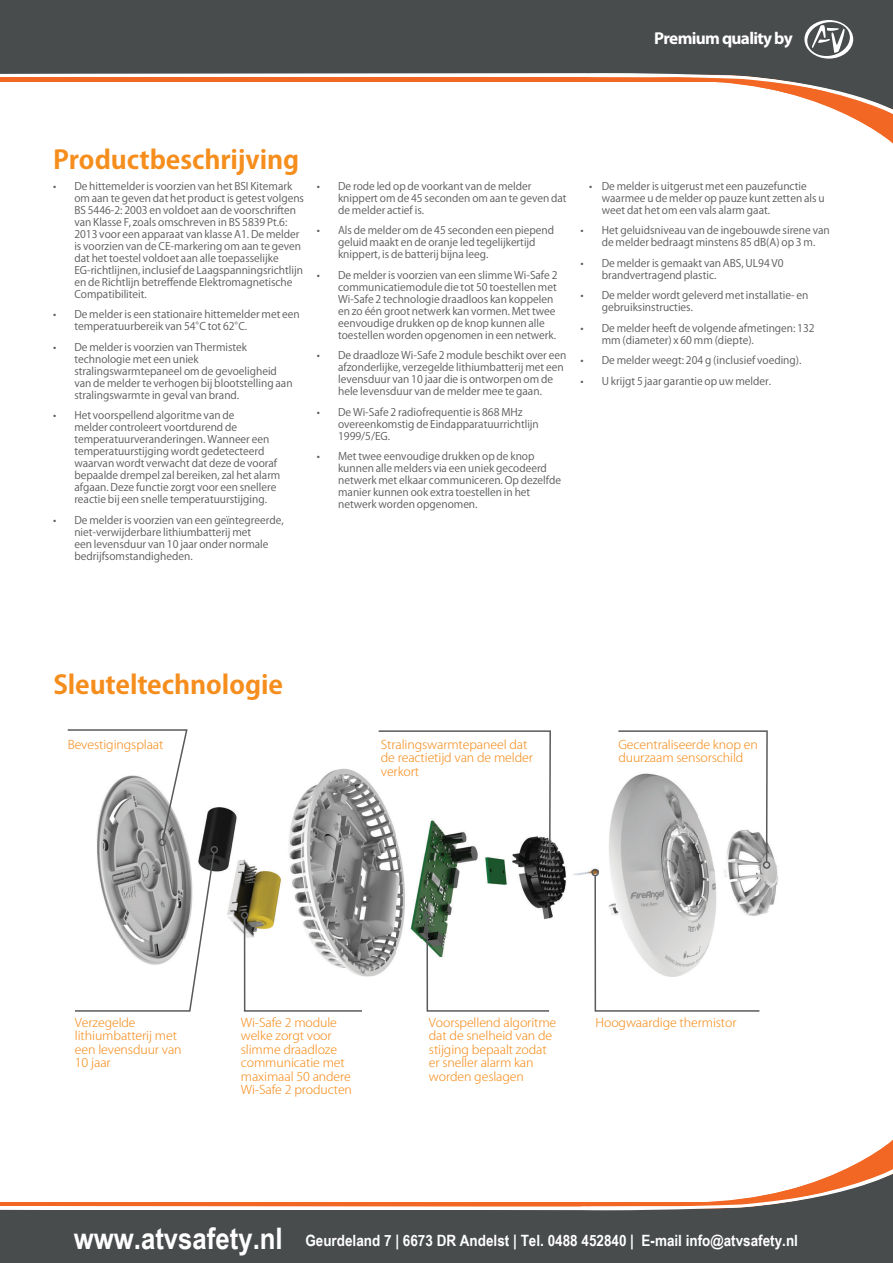
<style>
.page{position:relative;width:893px;height:1263px;background:#fff}
.page>*{position:absolute;margin:0;border:0;box-sizing:border-box;transform-origin:0 0}
.t1{font:700 25.5px "Koz Go Pro";letter-spacing:-.005em;color:#f68e1e;scale:1.04 1}
.t2{font:700 17.25px "Myriad Pro";letter-spacing:-.04em;color:#fff}
.t3{font:700 15.6px "Arial Narrow";color:#fff;scale:1.06 1}
.t4{font:300 12px/13.5px "Koz Go Pro";letter-spacing:-.01em;color:#f68e1e;scale:1.04 1}
.t5{font:10.5px/12px "Koz Go Pro";color:#58595b}
.s1{font-size:29.7px}
</style>
<div class="page">
<div style="left:0;top:1208px;width:893px;height:55px;background:#494c4d"></div>
<svg style="left:0;top:1139px;width:893px;height:72px"></svg>
<div style="left:0;top:0;width:893px;height:75px;background:#494c4d"></div>
<svg style="left:0;top:20px;width:893px;height:124px"></svg>
<img style="left:97px;top:768px;width:681px;height:209px">
<svg style="left:617px;top:730px;width:151px;height:133px"></svg>
<div style="left:763px;top:861px;width:7px;height:8px;border:2px solid #58595b;border-radius:50%"></div>
<svg style="left:377px;top:730px;width:175px;height:130px"></svg>
<div style="left:546px;top:858px;width:7px;height:8px;border:2px solid #58595b;border-radius:50%"></div>
<svg style="left:67px;top:729px;width:122px;height:112px"></svg>
<div style="left:158px;top:839px;width:8px;height:7px;border:2px solid #58595b;border-radius:50%"></div>
<svg style="left:75px;top:851px;width:141px;height:161px"></svg>
<div style="left:211px;top:846px;width:7px;height:7px;border:2px solid #58595b;border-radius:50%"></div>
<svg style="left:594px;top:874px;width:167px;height:138px"></svg>
<div style="left:591px;top:869px;width:8px;height:7px;border:2px solid #58595b;border-radius:50%"></div>
<svg style="left:243px;top:917px;width:120px;height:95px"></svg>
<div style="left:241px;top:911px;width:7px;height:8px;border:2px solid #58595b;border-radius:50%"></div>
<svg style="left:426px;top:917px;width:125px;height:95px"></svg>
<div style="left:423px;top:911px;width:8px;height:8px;border:2px solid #58595b;border-radius:50%"></div>
<h2 class="t2" style="left:654px;top:27px;width:140px">Premium quality by</h2>
<h1 class="t1" style="left:53px;top:143px;width:238px">Productbeschrijving</h1>
<p class="t5" style="left:74px;top:180px;width:231px;text-indent:-21px">• De hittemelder is voorzien van het BSI Kitemark om aan te geven dat het product is getest volgens BS 5446-2: 2003 en voldoet aan de voorschriften van Klasse F, zoals omschreven in BS 5839 Pt.6:<br>2013 voor een apparaat van klasse A1. De melder is voorzien van de CE-markering om aan te geven dat het toestel voldoet aan alle toepasselijke EG-richtlijnen, inclusief de Laagspanningsrichtlijn en de Richtlijn betreffende Elektromagnetische Compatibiliteit.</p>
<p class="t5" style="left:74px;top:309px;width:227px;text-indent:-21px">• De melder is een stationaire hittemelder met een temperatuurbereik van 54°C tot 62°C.</p>
<p class="t5" style="left:74px;top:341px;width:220px;text-indent:-21px">• De melder is voorzien van Thermistek technologie met een uniek stralingswarmtepaneel om de gevoeligheid van de melder te verhogen bij blootstelling aan stralingswarmte in geval van brand.</p>
<p class="t5" style="left:74px;top:410px;width:208px;text-indent:-21px">• Het voorspellend algoritme van de<br>melder controleert voortdurend de temperatuurveranderingen. Wanneer een temperatuurstijging wordt gedetecteerd waarvan wordt verwacht dat deze de vooraf bepaalde drempel zal bereiken, zal het alarm afgaan. Deze functie zorgt voor een snellere reactie bij een snelle temperatuurstijging.</p>
<p class="t5" style="left:74px;top:514px;width:211px;text-indent:-21px">• De melder is voorzien van een geïntegreerde, niet-verwijderbare lithiumbatterij met<br>een levensduur van 10 jaar onder normale bedrijfsomstandigheden.</p>
<p class="t5" style="left:338px;top:180px;width:230px;text-indent:-21px">• De rode led op de voorkant van de melder knippert om de 45 seconden om aan te geven dat de melder actief is.</p>
<p class="t5" style="left:338px;top:225px;width:218px;text-indent:-21px">• Als de melder om de 45 seconden een piepend geluid maakt en de oranje led tegelijkertijd knippert, is de batterij bijna leeg.</p>
<p class="t5" style="left:338px;top:269px;width:221px;text-indent:-21px">• De melder is voorzien van een slimme Wi-Safe 2 communicatiemodule die tot 50 toestellen met Wi-Safe 2 technologie draadloos kan koppelen en zo één groot netwerk kan vormen. Met twee eenvoudige drukken op de knop kunnen alle toestellen worden opgenomen in een netwerk.</p>
<p class="t5" style="left:338px;top:350px;width:230px;text-indent:-21px">• De draadloze Wi-Safe 2 module beschikt over een afzonderlijke, verzegelde lithiumbatterij met een levensduur van 10 jaar die is ontworpen om de hele levensduur van de melder mee te gaan.</p>
<p class="t5" style="left:338px;top:406px;width:202px;text-indent:-21px">• De Wi-Safe 2 radiofrequentie is 868 MHz overeenkomstig de Eindapparatuurrichtlijn<br>1999/5/EG.</p>
<p class="t5" style="left:338px;top:451px;width:224px;text-indent:-21px">• Met twee eenvoudige drukken op de knop kunnen alle melders via een uniek gecodeerd netwerk met elkaar communiceren. Op dezelfde manier kunnen ook extra toestellen in het netwerk worden opgenomen.</p>
<p class="t5" style="left:602px;top:180px;width:224px;text-indent:-13px">• De melder is uitgerust met een pauzefunctie waarmee u de melder op pauze kunt zetten als u weet dat het om een vals alarm gaat.</p>
<p class="t5" style="left:602px;top:225px;width:229px;text-indent:-21px">• Het geluidsniveau van de ingebouwde sirene van de melder bedraagt minstens 85 dB(A) op 3 m.</p>
<p class="t5" style="left:602px;top:257px;width:183px;text-indent:-21px">• De melder is gemaakt van ABS, UL94 V0 brandvertragend plastic.</p>
<p class="t5" style="left:602px;top:290px;width:208px;text-indent:-21px">• De melder wordt geleverd met installatie- en gebruiksinstructies.</p>
<p class="t5" style="left:602px;top:322px;width:214px;text-indent:-21px">• De melder heeft de volgende afmetingen: 132 mm (diameter) x 60 mm (diepte).</p>
<p class="t5" style="left:581px;top:355px;width:222px">• De melder weegt: 204 g (inclusief voeding).</p>
<p class="t5" style="left:581px;top:375px;width:192px">• U krijgt 5 jaar garantie op uw melder.</p>
<h1 class="t1" style="left:54px;top:669px;width:222px">Sleuteltechnologie</h1>
<p class="t4" style="left:68px;top:737px;width:94px">Bevestigingsplaat</p>
<p class="t4" style="left:381px;top:737px;width:148px">Stralingswarmtepaneel dat de reactietijd van de melder verkort</p>
<p class="t4" style="left:618px;top:737px;width:135px">Gecentraliseerde knop en duurzaam sensorschild</p>
<p class="t4" style="left:241px;top:1016px;width:108px">Wi-Safe 2 module welke zorgt voor slimme draadloze communicatie met maximaal 50 andere<br>Wi-Safe 2 producten</p>
<p class="t4" style="left:75px;top:1016px;width:104px">Verzegelde lithiumbatterij met een levensduur van<br>10 jaar</p>
<p class="t4" style="left:429px;top:1016px;width:124px">Voorspellend algoritme dat de snelheid van de stijging bepaalt zodat er sneller alarm kan worden geslagen</p>
<p class="t4" style="left:595px;top:1016px;width:137px">Hoogwaardige thermistor</p>
<h3 class="t3" style="left:74px;top:1229px;width:685px"><span class="s1">www.atvsafety.nl</span> Geurdeland 7 | 6673 DR Andelst | Tel. 0488 452840 | E-mail info@atvsafety.nl</h3>
</div>
